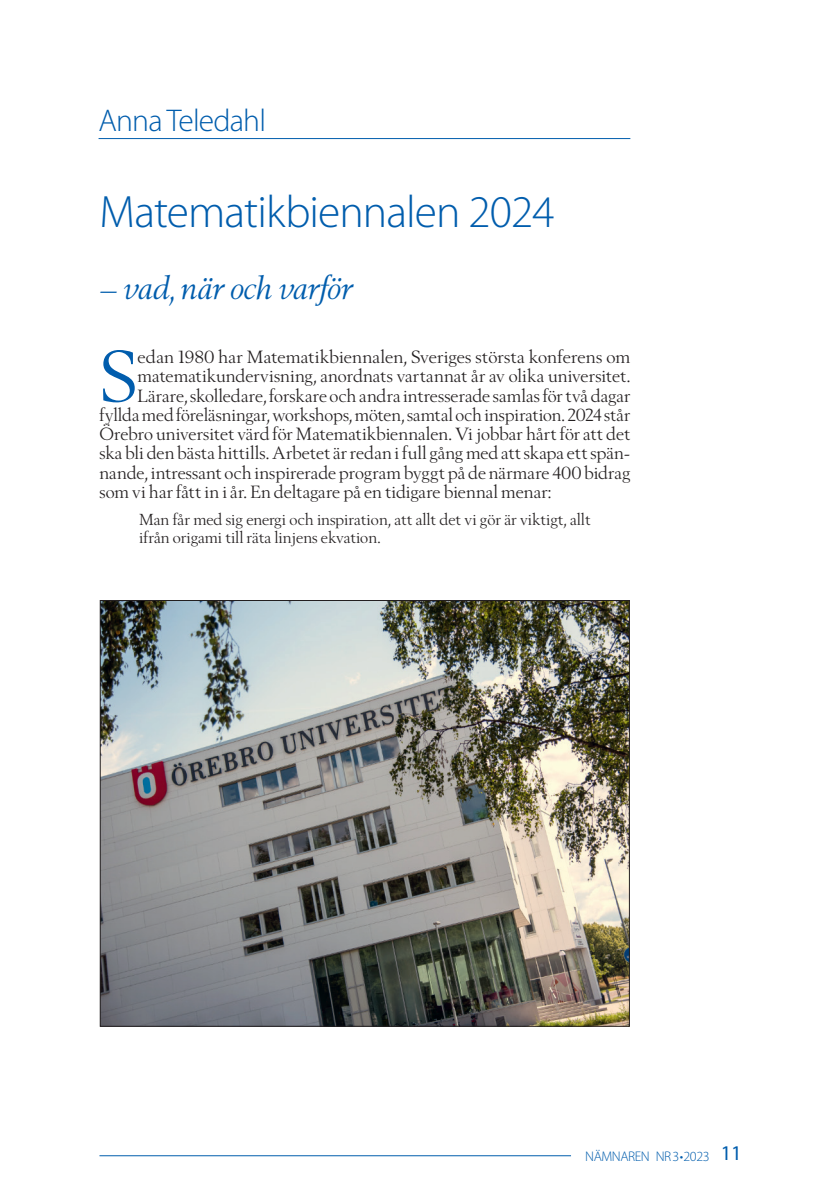
<style>
.page{position:relative;width:819px;height:1201px;background:#fff}
.page>*{position:absolute;margin:0;border:0;box-sizing:border-box;transform-origin:0 0}
.t1{font:71.92px "Berling Nova Display Pro";color:#015dad}
.t2{font:300 45.5px "Myriad Pro";letter-spacing:-.02em;color:#015dad}
.t3{font:italic 31.5px "Berling Nova Display Pro";letter-spacing:-.03em;color:#015dad}
.t4{font:300 31.5px "Myriad Pro";letter-spacing:-.025em;color:#015dad}
.t5{font:17.5px "Berling Nova Display Pro";letter-spacing:.005em;color:#231f20}
.t6{font:15.75px/17.5px "Berling Nova Display Pro";color:#231f20}
.t7{font:300 14px "Myriad Pro";letter-spacing:-.03em;color:#015dad}
.s1{font-weight:400;font-size:21px}
</style>
<div class="page">
<hr style="left:98px;top:138px;width:532px;height:1px;background:#015dad">
<hr style="left:99px;top:1155px;width:472px;height:1px;background:#015dad">
<img style="left:102px;top:602px;width:525px;height:422px">
<h3 class="t4" style="left:98px;top:103px;width:169px">Anna Teledahl</h3>
<h2 class="t2" style="left:99px;top:186px;width:456px">Matematikbiennalen 2024</h2>
<h3 class="t3" style="left:99px;top:270px;width:255px">– vad, när och varför</h3>
<h1 class="t1" style="left:99px;top:333px;width:40px">S</h1>
<p class="t5" style="left:138px;top:346px;width:494px">edan 1980 har Matematikbiennalen, Sveriges största konferens om</p>
<p class="t5" style="left:138px;top:365px;width:494px">matematikundervisning, anordnats vartannat år av olika universitet.</p>
<p class="t5" style="left:138px;top:385px;width:494px">Lärare, skolledare, forskare och andra intresserade samlas för två dagar</p>
<p class="t5" style="left:99px;top:404px;width:532px">fyllda med föreläsningar, workshops, möten, samtal och inspiration. 2024 står</p>
<p class="t5" style="left:99px;top:423px;width:532px">Örebro universitet värd för Matematikbiennalen. Vi jobbar hårt för att det</p>
<p class="t5" style="left:99px;top:442px;width:532px">ska bli den bästa hittills. Arbetet är redan i full gång med att skapa ett spän-</p>
<p class="t5" style="left:99px;top:462px;width:532px">nande, intressant och inspirerade program byggt på de närmare 400 bidrag</p>
<p class="t5" style="left:99px;top:481px;width:453px">som vi har fått in i år. En deltagare på en tidigare biennal menar:</p>
<p class="t6" style="left:139px;top:511px;width:453px">Man får med sig energi och inspiration, att allt det vi gör är viktigt, allt ifrån origami till räta linjens ekvation.</p>
<p class="t7" style="left:585px;top:1148px;width:158px">NÄMNAREN NR3•2023 <span class="s1">11</span></p>
</div>
